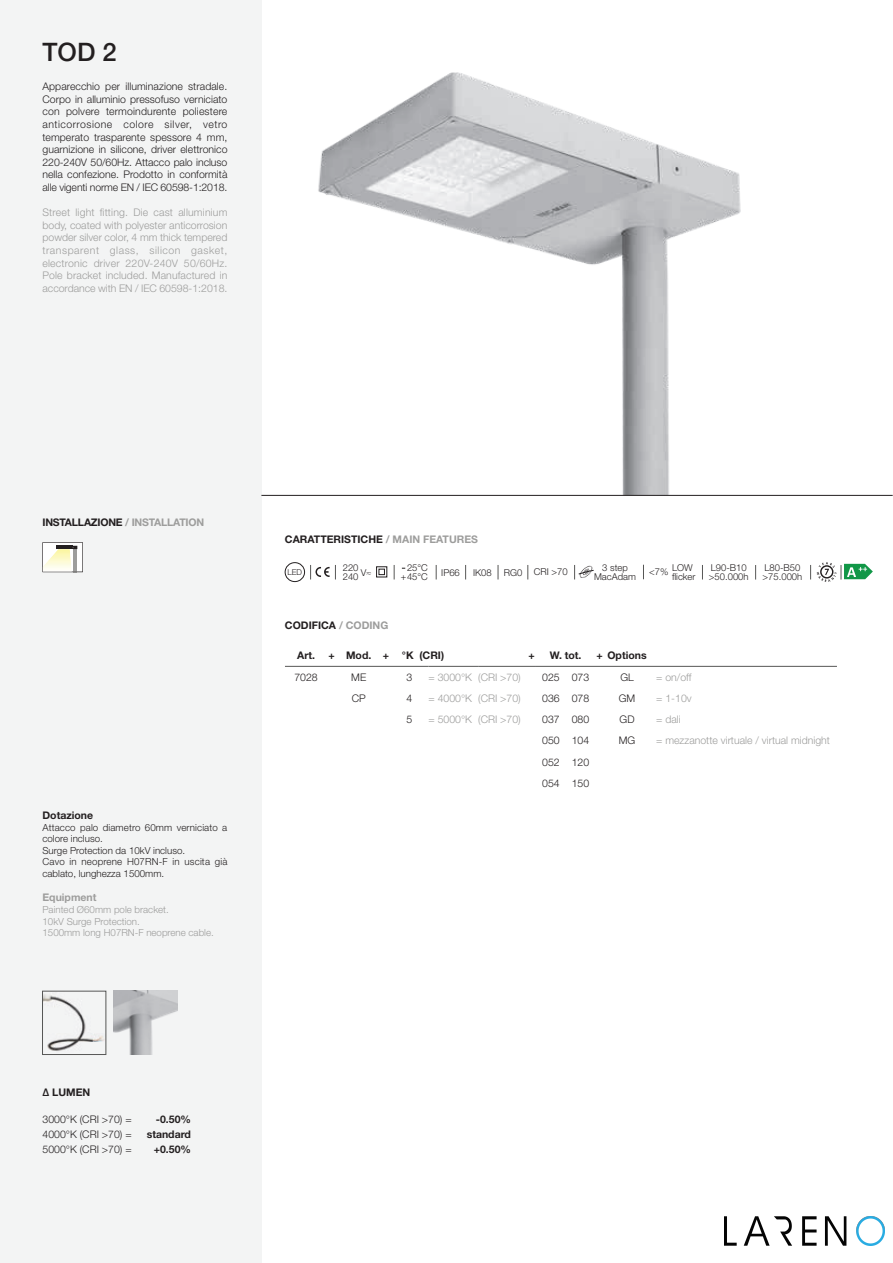
<style>
.page{position:relative;width:893px;height:1263px;background:#fff}
.page>*{position:absolute;margin:0;border:0;box-sizing:border-box;transform-origin:0 0}
.t1{font:500 25.5px "Helvetica Neue LT Std";color:#231f20}
.t2{font:300 10.5px/12.6px "Helvetica Neue LT Std";color:#231f20;text-align:justify}
.t3{font:300 10.5px/12.6px "Helvetica Neue LT Std";color:#9d9d9c;text-align:justify}
.t4{font:700 10.5px "Helvetica Neue LT Std";color:#231f20}
.t5{font:700 10.5px "Helvetica Neue LT Std";letter-spacing:-.02em;color:#231f20}
.t6{font:700 10.5px "Helvetica Neue LT Std";color:#9d9d9c}
.t7{font:300 9.75px/11.6px "Helvetica Neue LT Std";color:#231f20}
.t8{font:300 9.75px/11.7px "Helvetica Neue LT Std";color:#9d9d9c}
.t9{font:300 9.45px/9.4px "Helvetica Neue LT Std";color:#231f20}
.t10{font:300 8.1px "Helvetica Neue LT Std";color:#231f20}
.s1{color:#9d9d9c}
</style>
<div class="page">
<div style="left:0;top:0;width:261px;height:1263px;background:#f3f4f4"></div>
<div style="left:285px;top:562px;width:20px;height:20px;border:1px solid #231f20;border-radius:50%"></div>
<svg style="left:817px;top:562px;width:56px;height:20px"></svg>
<svg style="left:810px;top:565px;width:1px;height:14px"></svg>
<svg style="left:42px;top:565px;width:661px;height:490px"></svg>
<svg style="left:43px;top:542px;width:40px;height:30px"></svg>
<svg style="left:755px;top:565px;width:1px;height:15px"></svg>
<hr style="left:285px;top:666px;width:143px;height:1px;background:#575756">
<hr style="left:428px;top:666px;width:50px;height:1px;background:#575756">
<hr style="left:478px;top:666px;width:58px;height:1px;background:#575756">
<hr style="left:536px;top:666px;width:301px;height:1px;background:#575756">
<img style="left:285px;top:73px;width:565px;height:422px">
<img style="left:114px;top:991px;width:64px;height:64px">
<hr style="left:261px;top:495px;width:632px;height:1px;background:#231f20">
<img style="left:725px;top:1217px;width:159px;height:29px">
<h1 class="t1" style="left:43px;top:37px;width:76px">TOD 2</h1>
<p class="t2" style="left:43px;top:81px;width:186px">Apparecchio per illuminazione stradale.<br>Corpo in alluminio pressofuso verniciato con polvere termoindurente poliestere anticorrosione colore silver, vetro temperato trasparente spessore 4 mm, guarnizione in silicone, driver elettronico 220-240V 50/60Hz. Attacco palo incluso nella confezione. Prodotto in conformità alle vigenti norme EN / IEC 60598-1:2018.</p>
<p class="t3" style="left:43px;top:207px;width:186px">Street light fitting. Die cast alluminium body, coated with polyester anticorrosion powder silver color, 4 mm thick tempered transparent glass, silicon gasket, electronic driver 220V-240V 50/60Hz.<br>Pole bracket included. Manufactured in accordance with EN / IEC 60598-1:2018.</p>
<p class="t5" style="left:43px;top:519px;width:163px">INSTALLAZIONE <span class="s1">/ INSTALLATION</span></p>
<p class="t4" style="left:43px;top:812px;width:52px">Dotazione</p>
<p class="t7" style="left:43px;top:822px;width:186px">Attacco palo diametro 60mm verniciato a colore incluso.<br>Surge Protection da 10kV incluso.<br>Cavo in neoprene H07RN-F in uscita già cablato, lunghezza 1500mm.</p>
<p class="t6" style="left:43px;top:894px;width:56px">Equipment</p>
<p class="t8" style="left:43px;top:905px;width:173px">Painted Ø60mm pole bracket.<br>10kV Surge Protection.<br>1500mm long H07RN-F neoprene cable.</p>
<p class="t4" style="left:285px;top:536px;width:194px">CARATTERISTICHE <span class="s1">/ MAIN FEATURES</span></p>
<p class="t10" style="left:287px;top:569px;width:16px">LED</p>
<p class="t9" style="left:343px;top:564px;width:17px">220<br>240</p>
<p class="t9" style="left:361px;top:568px;width:12px">V≈</p>
<p class="t9" style="left:401px;top:564px;width:29px;text-align:right">25°C +45°C</p>
<p class="t9" style="left:441px;top:568px;width:20px">IP66</p>
<p class="t9" style="left:473px;top:568px;width:20px">IK08</p>
<p class="t9" style="left:504px;top:568px;width:65px">RG0 CRI &gt;70</p>
<p class="t9" style="left:594px;top:563px;width:43px;text-align:center">3 step<br>MacAdam</p>
<p class="t9" style="left:672px;top:563px;width:25px">LOW flicker</p>
<p class="t9" style="left:649px;top:568px;width:21px">&lt;7%</p>
<p class="t9" style="left:709px;top:564px;width:41px">L90-B10 &gt;50.000h</p>
<p class="t9" style="left:762px;top:564px;width:41px">L80-B50 &gt;75.000h</p>
<p class="t4" style="left:285px;top:622px;width:105px">CODIFICA <span class="s1">/ CODING</span></p>
<p class="t4" style="left:297px;top:652px;width:19px">Art.</p>
<p class="t4" style="left:328px;top:652px;width:117px">+ Mod. + °K (CRI)</p>
<p class="t4" style="left:528px;top:652px;width:8px">+</p>
<p class="t4" style="left:550px;top:652px;width:33px">W. tot.</p>
<p class="t4" style="left:596px;top:652px;width:52px">+ Options</p>
<p class="t2" style="left:294px;top:672px;width:25px">7028</p>
<p class="t2" style="left:351px;top:672px;width:16px">ME</p>
<p class="t2" style="left:406px;top:672px;width:7px">3</p>
<p class="t3" style="left:428px;top:672px;width:94px">= 3000°K (CRI &gt;70)</p>
<p class="t2" style="left:542px;top:672px;width:49px">025 073</p>
<p class="t2" style="left:620px;top:672px;width:15px">GL</p>
<p class="t3" style="left:656px;top:672px;width:37px">= on/off</p>
<p class="t2" style="left:352px;top:693px;width:16px">CP</p>
<p class="t2" style="left:406px;top:693px;width:7px">4</p>
<p class="t3" style="left:428px;top:693px;width:94px">= 4000°K (CRI &gt;70)</p>
<p class="t2" style="left:542px;top:693px;width:49px">036 078</p>
<p class="t2" style="left:619px;top:693px;width:18px">GM</p>
<p class="t3" style="left:656px;top:693px;width:37px">= 1-10v</p>
<p class="t2" style="left:406px;top:714px;width:7px">5</p>
<p class="t3" style="left:428px;top:714px;width:94px">= 5000°K (CRI &gt;70)</p>
<p class="t2" style="left:542px;top:714px;width:49px">037 080</p>
<p class="t2" style="left:620px;top:714px;width:16px">GD</p>
<p class="t3" style="left:656px;top:714px;width:26px">= dali</p>
<p class="t2" style="left:542px;top:735px;width:49px">050 104</p>
<p class="t2" style="left:619px;top:735px;width:18px">MG</p>
<p class="t3" style="left:656px;top:734px;width:175px">= mezzanotte virtuale / virtual midnight</p>
<p class="t2" style="left:542px;top:752px;width:49px;line-height:21.3px">052 120<br>054 150</p>
<p class="t4" style="left:43px;top:1088px;width:49px">Δ LUMEN</p>
<p class="t2" style="left:43px;top:1114px;width:91px">3000°K (CRI &gt;70) =</p>
<p class="t4" style="left:156px;top:1115px;width:37px">-0.50%</p>
<p class="t2" style="left:43px;top:1129px;width:91px">4000°K (CRI &gt;70) =</p>
<p class="t4" style="left:147px;top:1130px;width:46px">standard</p>
<p class="t2" style="left:43px;top:1143px;width:91px">5000°K (CRI &gt;70) =</p>
<p class="t4" style="left:154px;top:1145px;width:39px">+0.50%</p>
</div>
